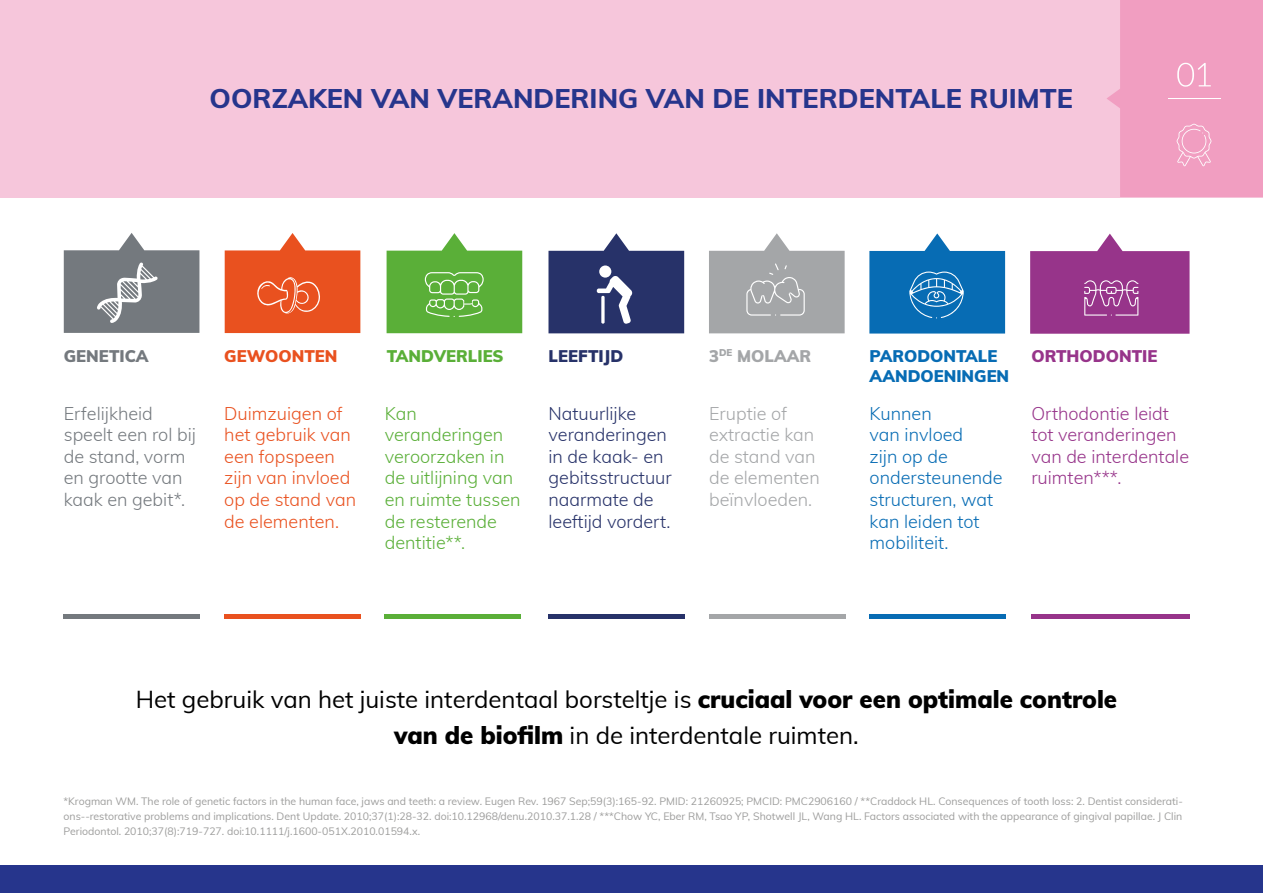
<style>
.page{position:relative;width:1263px;height:893px;background:#fff}
.page>*{position:absolute;margin:0;border:0;box-sizing:border-box;transform-origin:0 0}
.t1{font:800 27px "Muli";color:#26358c}
.t2{font:24px/36px "Muli";color:#000;text-align:center}
.t3{font:300 18px/21.6px "Muli";color:#5aaf38}
.t4{font:300 18px/21.6px "Muli";color:#273269}
.t5{font:300 18px/21.6px "Muli";color:#076cb4}
.t6{font:300 18px/21.6px "Muli";color:#e9511f}
.t7{font:300 18px/21.6px "Muli";color:#74797e}
.t8{font:300 18px/21.6px "Muli";color:#97348a}
.t9{font:300 18px/21.6px "Muli";color:#a4a6a8}
.t10{font:900 16.5px/19.8px "Muli";color:#076cb4}
.t11{font:900 16.5px "Muli";color:#5aaf38}
.t12{font:900 16.5px "Muli";color:#97348a}
.t13{font:900 16.5px "Muli";color:#e9511f}
.t14{font:900 16.5px "Muli";color:#a4a6a8}
.t15{font:900 16.5px "Muli";color:#74797e}
.t16{font:900 16.5px "Muli";color:#273269}
.t17{font:10.5px/15px "Muli";color:#9d9d9c;text-align:justify}
.s1{font-weight:900}
</style>
<div class="page">
<div style="left:0;top:865px;width:1263px;height:28px;background:#26358c"></div>
<div style="left:0;top:0;width:1263px;height:197px;background:#f6c6db"></div>
<svg style="left:1107px;top:0;width:156px;height:197px;background:#f1a2c3"></svg>
<hr style="left:1167px;top:98px;width:53px;height:1px;background:#fff">
<svg style="left:64px;top:233px;width:135px;height:100px"></svg>
<svg style="left:225px;top:233px;width:135px;height:100px"></svg>
<svg style="left:387px;top:233px;width:135px;height:100px"></svg>
<svg style="left:548px;top:233px;width:136px;height:100px"></svg>
<svg style="left:601px;top:296px;width:4px;height:28px"></svg>
<div style="left:599px;top:265px;width:12px;height:13px;background:#fff;border-radius:50%"></div>
<svg style="left:709px;top:233px;width:136px;height:100px"></svg>
<svg style="left:869px;top:233px;width:136px;height:101px"></svg>
<svg style="left:1030px;top:234px;width:159px;height:100px"></svg>
<div style="left:64px;top:614px;width:136px;height:5px;background:#74797e"></div>
<div style="left:224px;top:614px;width:136px;height:5px;background:#e9511f"></div>
<div style="left:385px;top:614px;width:136px;height:5px;background:#5aaf38"></div>
<div style="left:549px;top:614px;width:136px;height:5px;background:#273269"></div>
<div style="left:709px;top:614px;width:136px;height:5px;background:#a4a6a8"></div>
<div style="left:870px;top:614px;width:136px;height:5px;background:#076cb4"></div>
<div style="left:1031px;top:614px;width:158px;height:5px;background:#97348a"></div>
<h1 class="t1" style="left:210px;top:78px;width:865px">OORZAKEN VAN VERANDERING VAN DE INTERDENTALE RUIMTE</h1>
<h3 class="t15" style="left:64px;top:344px;width:86px">GENETICA</h3>
<h3 class="t13" style="left:224px;top:344px;width:115px">GEWOONTEN</h3>
<h3 class="t11" style="left:387px;top:344px;width:118px">TANDVERLIES</h3>
<h3 class="t16" style="left:548px;top:344px;width:76px">LEEFTIJD</h3>
<h3 class="t14" style="left:709px;top:344px;width:104px">3<sup>DE</sup> MOLAAR</h3>
<h3 class="t10" style="left:870px;top:345px;width:141px">PARODONTALE<br>AANDOENINGEN</h3>
<h3 class="t12" style="left:1031px;top:344px;width:127px">ORTHODONTIE</h3>
<h3 class="t7" style="left:64px;top:402px;width:134px">Erfelijkheid speelt een rol bij de stand, vorm en grootte van kaak en gebit*.</h3>
<h3 class="t6" style="left:224px;top:402px;width:133px">Duimzuigen of het gebruik van een fopspeen zijn van invloed op de stand van de elementen.</h3>
<h3 class="t3" style="left:385px;top:402px;width:137px">Kan veranderingen veroorzaken in de uitlijning van en ruimte tussen de resterende dentitie**.</h3>
<h3 class="t4" style="left:548px;top:402px;width:125px">Natuurlijke veranderingen in de kaak- en gebitsstructuur naarmate de leeftijd vordert.</h3>
<h3 class="t9" style="left:709px;top:402px;width:112px">Eruptie of extractie kan de stand van de elementen beïnvloeden.</h3>
<h3 class="t5" style="left:869px;top:402px;width:135px">Kunnen<br>van invloed<br>zijn op de ondersteunende structuren, wat kan leiden tot mobiliteit.</h3>
<h3 class="t8" style="left:1031px;top:402px;width:159px">Orthodontie leidt tot veranderingen van de interdentale ruimten***.</h3>
<h2 class="t2" style="left:136px;top:681px;width:983px">Het gebruik van het juiste interdentaal borsteltje is <span class="s1">cruciaal voor een optimale controle van de biofilm</span> in de interdentale ruimten.</h2>
<p class="t17" style="left:64px;top:794px;width:1121px">*Krogman WM. The role of genetic factors in the human face, jaws and teeth: a review. Eugen Rev. 1967 Sep;59(3):165-92. PMID: 21260925; PMCID: PMC2906160 / **Craddock HL. Consequences of tooth loss: 2. Dentist considerati&shy;ons--restorative problems and implications. Dent Update. 2010;37(1):28-32. doi:10.12968/denu.2010.37.1.28 / ***Chow YC, Eber RM, Tsao YP, Shotwell JL, Wang HL. Factors associated with the appearance of gingival papillae. J Clin Periodontol. 2010;37(8):719-727. doi:10.1111/j.1600-051X.2010.01594.x.</p>
</div>
